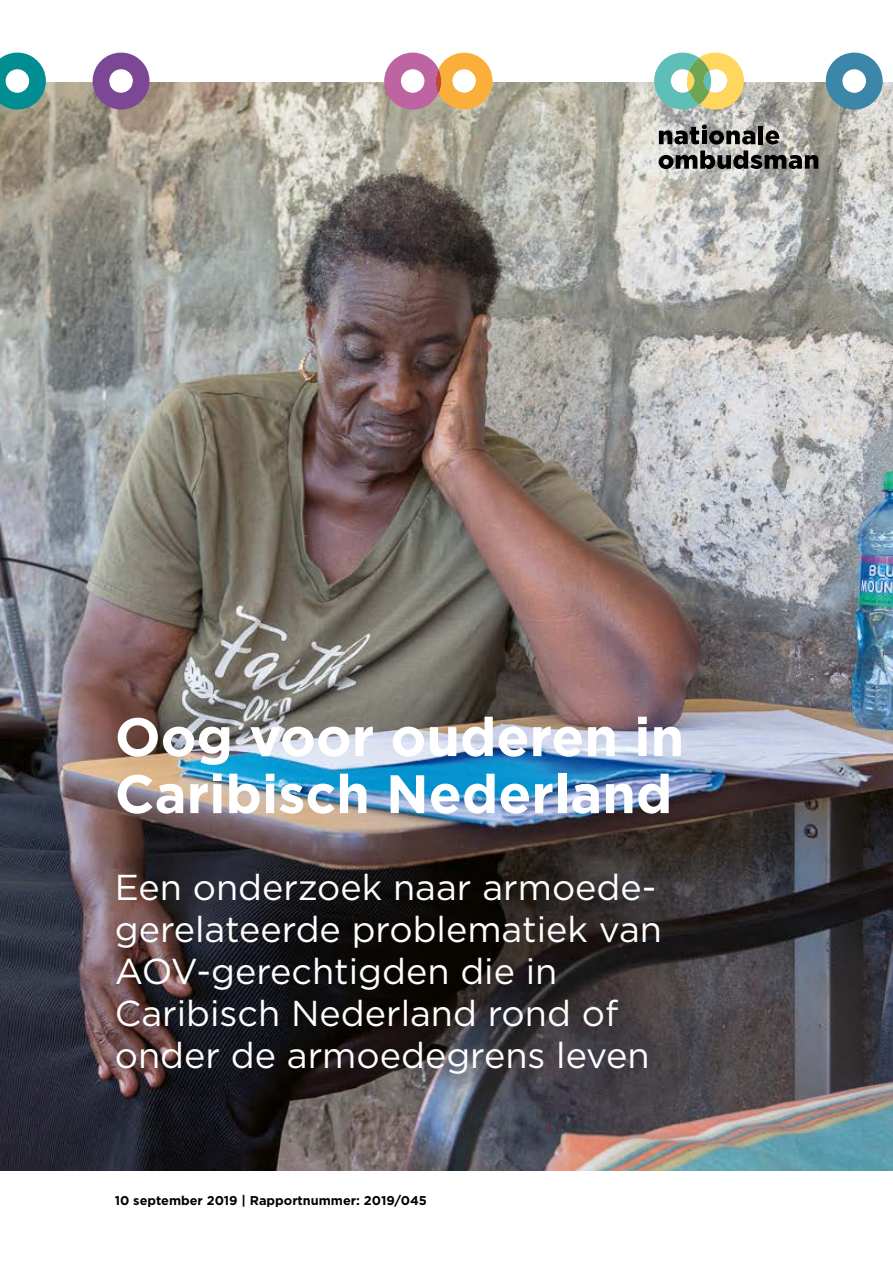
<style>
.page{position:relative;width:893px;height:1263px;background:#fff}
.page>*{position:absolute;margin:0;border:0;box-sizing:border-box;transform-origin:0 0}
._01__Cover_-_Titel_3{font:700 54px/57px "Gotham";color:#fff}
._02__Cover_-_Subtite{font:36px/42px "Gotham";color:#fff}
.Basispagina_Cover{font:700 12.75px "Gotham";color:#000}
</style>
<div class="page">
<img style="left:0;top:82px;width:893px;height:1088px">
<svg style="left:0;top:53px;width:46px;height:57px"></svg>
<svg style="left:93px;top:53px;width:57px;height:57px"></svg>
<svg style="left:826px;top:53px;width:57px;height:57px"></svg>
<svg style="left:384px;top:53px;width:108px;height:57px"></svg>
<svg style="left:654px;top:53px;width:90px;height:57px"></svg>
<svg style="left:659px;top:125px;width:159px;height:44px"></svg>
<svg style="left:115px;top:634px;width:314px;height:107px"></svg>
<img style="left:523px;top:1045px;width:314px;height:107px">
<p class="_01__Cover_-_Titel_3" style="left:115px;top:708px;width:571px">Oog voor ouderen in<br>Caribisch Nederland</p>
<p class="_02__Cover_-_Subtite" style="left:115px;top:866px;width:549px">Een onderzoek naar armoede&shy;gerelateerde problematiek van<br>AOV-gerechtigden die in<br>Caribisch Nederland rond of onder de armoedegrens leven</p>
<p class="Basispagina_Cover" style="left:115px;top:1192px;width:314px">10 september 2019 | Rapportnummer: 2019/045</p>
</div>
